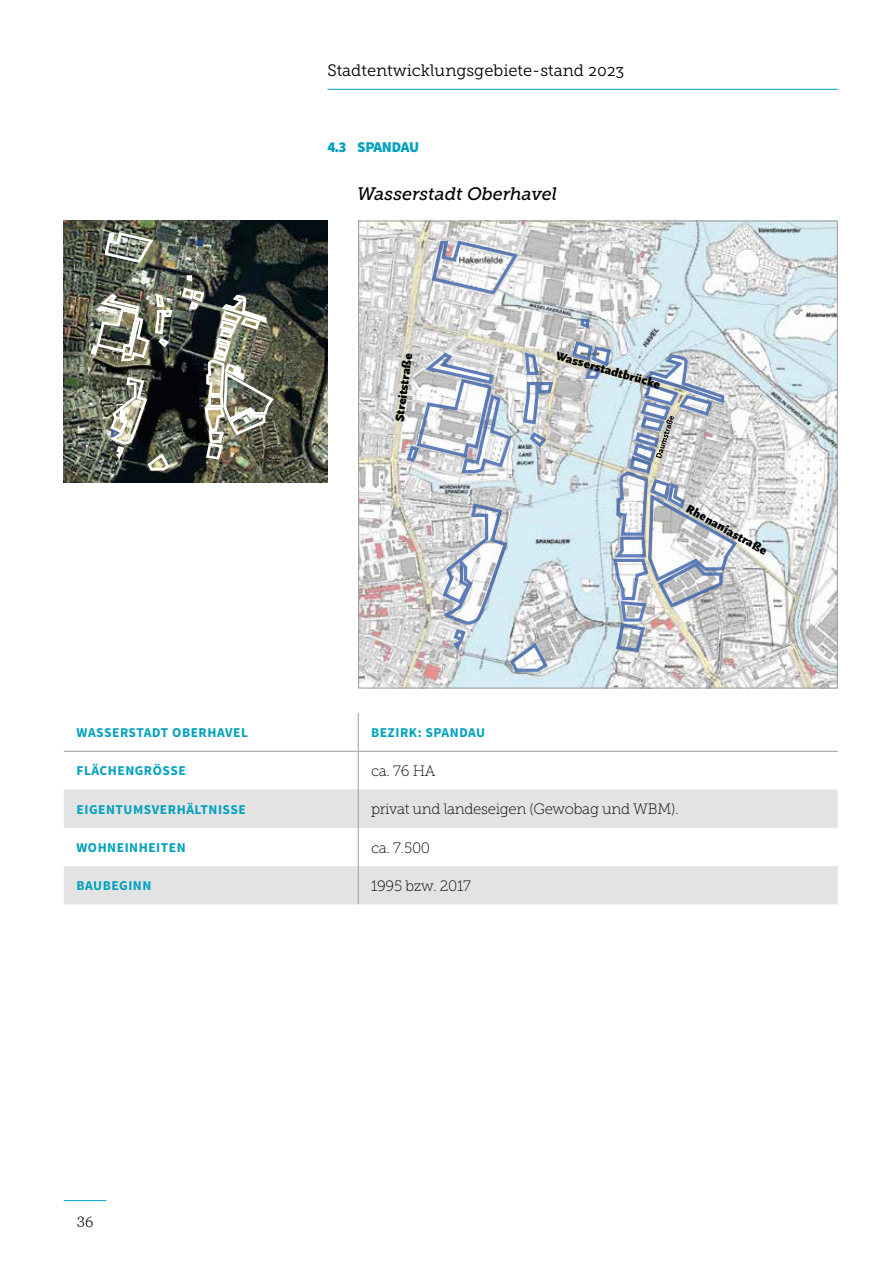
<style>
.page{position:relative;width:893px;height:1263px;background:#fff}
.page>*{position:absolute;margin:0;border:0;box-sizing:border-box;transform-origin:0 0}
.t1{font:italic 18px "Museo Slab 500";color:#000}
.t2{font:16.5px "Museo Slab 300";color:#000}
.t3{font:15px "Museo Slab 100";letter-spacing:-.02em;color:#000}
.t4{font:900 15px "Source Sans Pro";letter-spacing:-.025em;color:#00a1be}
.t5{font:300 15px "Georgia Pro";color:#000}
.t6{font:700 13.5px "Source Sans Pro";letter-spacing:.04em;color:#00a1be}
.t7{font:900 12.15px "Scala Sans Pro";color:#000}
</style>
<div class="page">
<img style="left:360px;top:223px;width:476px;height:463px">
<svg style="left:430px;top:241px;width:90px;height:55px"></svg>
<svg style="left:407px;top:350px;width:107px;height:125px"></svg>
<svg style="left:579px;top:317px;width:12px;height:14px"></svg>
<svg style="left:521px;top:351px;width:34px;height:99px;background:#bfc6ce"></svg>
<svg style="left:439px;top:501px;width:111px;height:171px"></svg>
<svg style="left:570px;top:339px;width:167px;height:315px;background:#c6cfd7"></svg>
<img style="left:64px;top:221px;width:263px;height:261px">
<svg style="left:103px;top:231px;width:52px;height:33px"></svg>
<img style="left:180px;top:274px;width:96px;height:187px">
<img style="left:89px;top:292px;width:85px;height:71px">
<img style="left:108px;top:375px;width:63px;height:97px">
<svg style="left:64px;top:789px;width:774px;height:115px;fill:#e3e3e3"></svg>
<hr style="left:358px;top:752px;width:1px;height:37px;background:#9d9d9c">
<hr style="left:358px;top:789px;width:1px;height:39px;background:#9d9d9c">
<hr style="left:358px;top:828px;width:1px;height:38px;background:#9d9d9c">
<hr style="left:358px;top:866px;width:1px;height:38px;background:#9d9d9c">
<hr style="left:358px;top:713px;width:1px;height:38px;background:#9d9d9c">
<hr style="left:64px;top:751px;width:294px;height:1px;background:#9d9d9c">
<hr style="left:358px;top:751px;width:480px;height:1px;background:#9d9d9c">
<hr style="left:64px;top:1200px;width:42px;height:1px;background:#00a1be">
<hr style="left:327px;top:89px;width:511px;height:1px;background:#00a1be">
<p class="t2" style="left:327px;top:61px;width:298px">Stadtentwicklungsgebiete-stand 2023</p>
<p class="t4" style="left:327px;top:137px;width:93px">4.3 SPANDAU</p>
<h1 class="t1" style="left:357px;top:183px;width:202px">Wasserstadt Oberhavel</h1>
<p class="t7" style="left:393px;top:421px;width:70px;rotate:-83deg">Streitstraße</p>
<p class="t7" style="left:558px;top:348px;width:110px;rotate:16deg">Wasserstadtbrücke</p>
<p class="t7" style="left:691px;top:501px;width:92px;rotate:29deg">Rhenaniastraße</p>
<p class="t6" style="left:77px;top:724px;width:173px">WASSERSTADT OBERHAVEL</p>
<p class="t6" style="left:371px;top:724px;width:116px">BEZIRK: SPANDAU</p>
<p class="t6" style="left:77px;top:762px;width:111px">FLÄCHENGRÖSSE</p>
<p class="t3" style="left:371px;top:763px;width:66px">ca. 76 HA</p>
<p class="t6" style="left:77px;top:801px;width:171px">EIGENTUMSVERHÄLTNISSE</p>
<p class="t3" style="left:371px;top:801px;width:309px">privat und landeseigen (Gewobag und WBM).</p>
<p class="t6" style="left:77px;top:839px;width:111px">WOHNEINHEITEN</p>
<p class="t3" style="left:371px;top:839px;width:61px">ca. 7.500</p>
<p class="t6" style="left:77px;top:877px;width:76px">BAUBEGINN</p>
<p class="t3" style="left:371px;top:878px;width:102px">1995 bzw. 2017</p>
<p class="t5" style="left:77px;top:1213px;width:18px">36</p>
</div>
